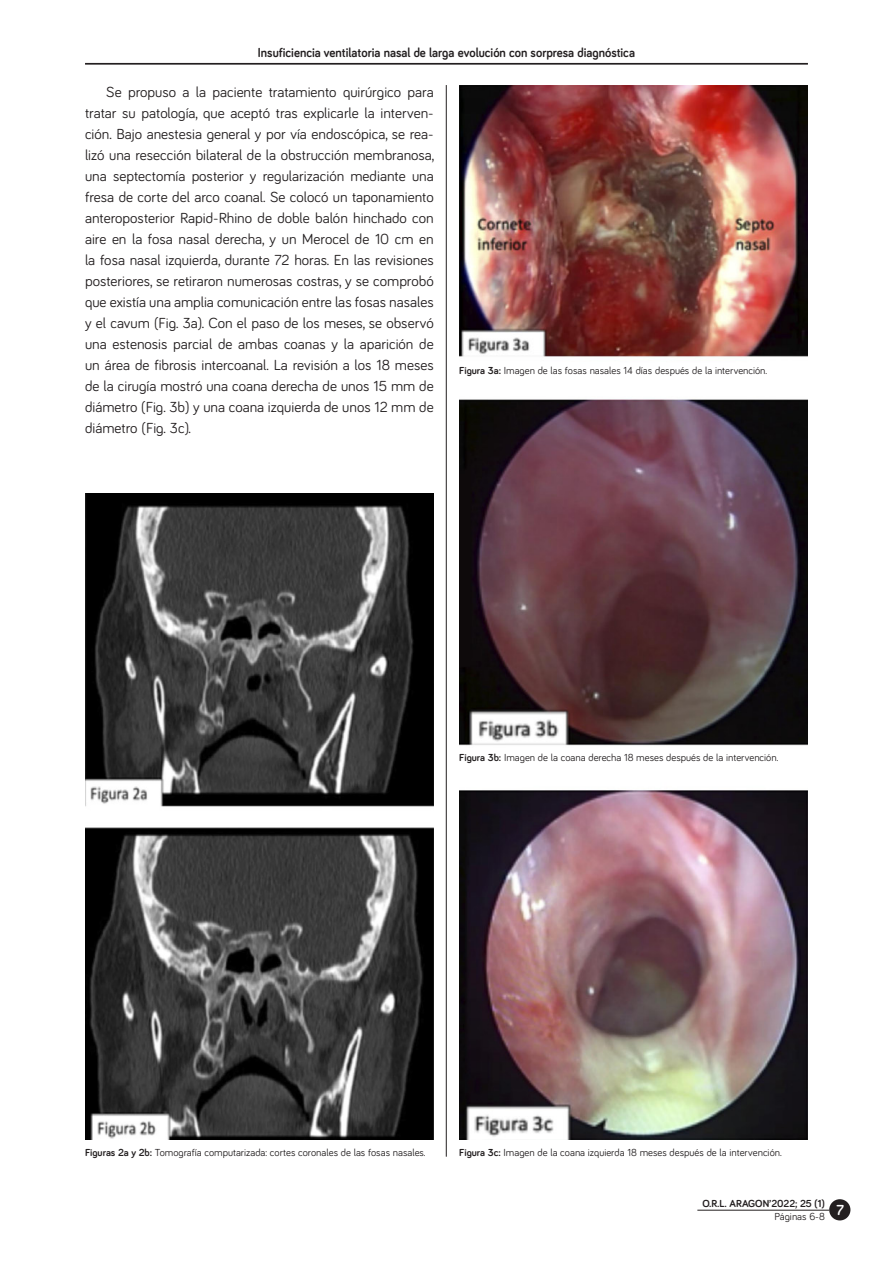
<style>
.page{position:relative;width:893px;height:1263px;background:#fff}
.page>*{position:absolute;margin:0;border:0;box-sizing:border-box;transform-origin:0 0}
.texto_normal{font:15px/21px "Bariol";color:#231f20;text-align:justify}
.t1{font:700 15px "Bariol";color:#fff}
.t2{font:700 13.5px "Bariol";color:#231f20;scale:.94 1}
.texto_normal-2{font:10.5px "Bariol";color:#231f20}
.t3{font:700 10.5px "Bariol";color:#231f20}
.s1{font-weight:700}
</style>
<div class="page">
<img style="left:459px;top:85px;width:349px;height:1055px">
<hr style="left:85px;top:63px;width:723px;height:2px;background:#231f20">
<hr style="left:446px;top:85px;width:1px;height:1072px;background:#231f20">
<img style="left:85px;top:493px;width:349px;height:647px">
<hr style="left:697px;top:1210px;width:132px;height:1px;background:#231f20">
<div style="left:829px;top:1199px;width:21px;height:21px;background:#231f20;border-radius:50%"></div>
<p class="t2" style="left:258px;top:44px;width:403px">Insuficiencia ventilatoria nasal de larga evolución con sorpresa diagnóstica</p>
<p class="texto_normal" style="left:85px;top:81px;width:351px;text-indent:21px">Se propuso a la paciente tratamiento quirúrgico para tratar su patología, que aceptó tras explicarle la interven&shy;ción. Bajo anestesia general y por vía endoscópica, se rea&shy;lizó una resección bilateral de la obstrucción membranosa, una septectomía posterior y regularización mediante una fresa de corte del arco coanal. Se colocó un taponamiento anteroposterior Rapid-Rhino de doble balón hinchado con aire en la fosa nasal derecha, y un Merocel de 10 cm en la fosa nasal izquierda, durante 72 horas. En las revisiones posteriores, se retiraron numerosas costras, y se comprobó que existía una amplia comunicación entre las fosas nasales y el cavum (Fig. 3a). Con el paso de los meses, se observó una estenosis parcial de ambas coanas y la aparición de un área de fibrosis intercoanal. La revisión a los 18 meses de la cirugía mostró una coana derecha de unos 15 mm de diámetro (Fig. 3b) y una coana izquierda de unos 12 mm de diámetro (Fig. 3c).</p>
<p class="texto_normal-2" style="left:459px;top:363px;width:309px"><span class="s1">Figura 3a:</span> Imagen de las fosas nasales 14 días después de la intervención.</p>
<p class="texto_normal-2" style="left:459px;top:750px;width:321px"><span class="s1">Figura 3b:</span> Imagen de la coana derecha 18 meses después de la intervención.</p>
<p class="texto_normal-2" style="left:85px;top:1146px;width:342px"><span class="s1">Figuras 2a y 2b:</span> Tomografía computarizada: cortes coronales de las fosas nasales.</p>
<p class="texto_normal-2" style="left:459px;top:1146px;width:324px"><span class="s1">Figura 3c:</span> Imagen de la coana izquierda 18 meses después de la intervención.</p>
<p class="t3" style="left:702px;top:1197px;width:124px">O.R.L. ARAGON’2022; 25 (1)</p>
<p class="texto_normal-2" style="left:774px;top:1209px;width:52px">Páginas 6-8</p>
<p class="t1" style="left:836px;top:1200px;width:9px">7</p>
</div>
